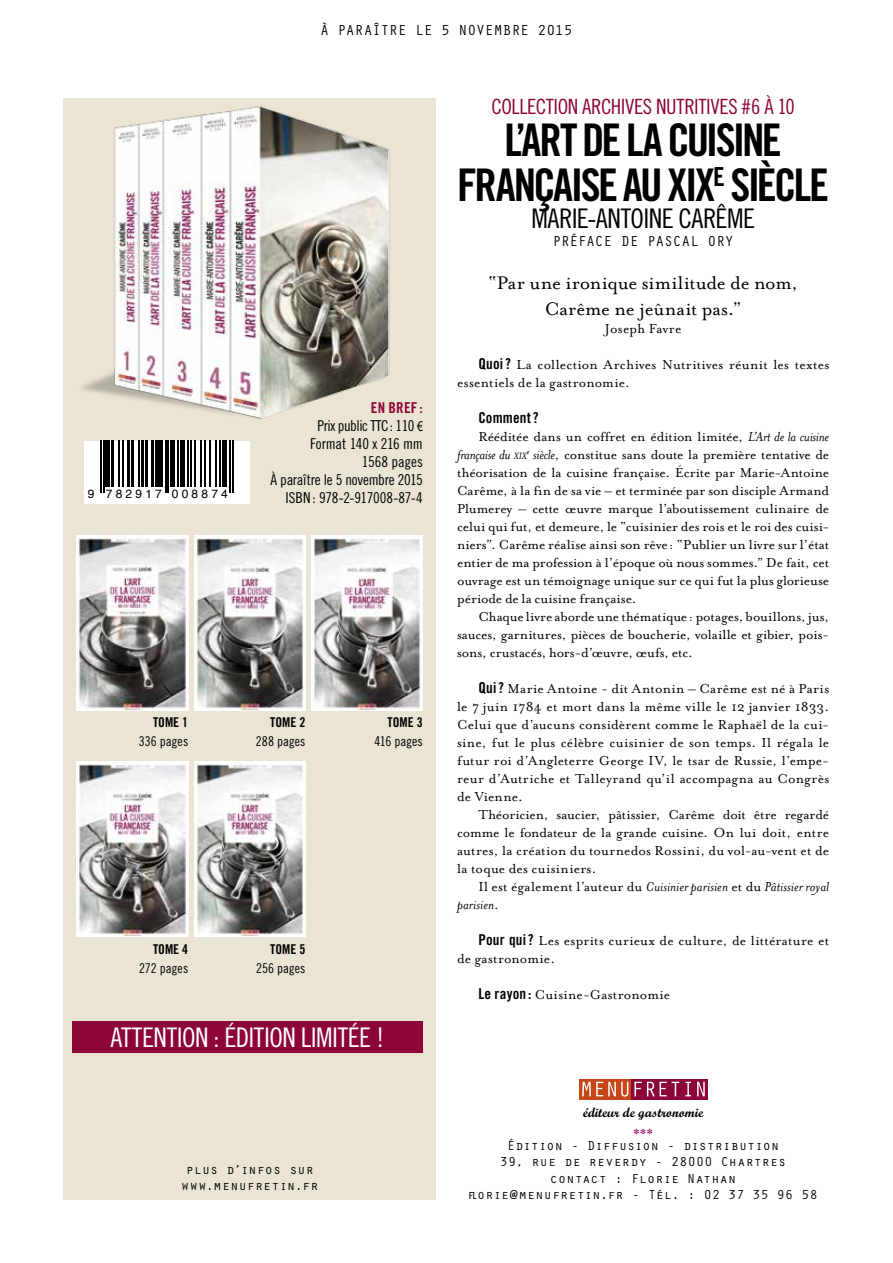
<style>
.page{position:relative;width:893px;height:1263px;background:#fff}
.page>*{position:absolute;margin:0;border:0;box-sizing:border-box;transform-origin:0 0}
.t1{font:45px/45px "Trade Gothic Bold Cond Twenty";letter-spacing:-.06em;color:#000;text-align:center}
.t2{font:27px "Trade Gothic Cond Eighteen";letter-spacing:-.02em;color:#fff}
.t3{font:27px "Trade Gothic Cond Eighteen";letter-spacing:-.02em;color:#000}
.t4{font:21px/25.2px "Mrs Eaves Roman";letter-spacing:-.005em;color:#000;text-align:center}
.t5{font:21px "Trade Gothic Cond Eighteen";letter-spacing:-.02em;color:#8d0439}
.t6{font:15px/18px "Mrs Eaves Roman";letter-spacing:.01em;color:#000;text-align:justify}
.t7{font:15px/18px "Trade Gothic Cond Eighteen";letter-spacing:-.015em;color:#000;text-align:right}
.t8{font:italic 15px/18px "Mrs Eaves";letter-spacing:.005em;color:#000}
.t9{font:15px "Orator";letter-spacing:-.02em;color:#000}
.t10{font:15px "Trade Gothic Bold Cond Twenty";letter-spacing:.01em;color:#000}
.t11{font:15px "Trade Gothic Bold Cond Twenty";letter-spacing:.02em;color:#8d0439}
.t12{font:15px "Mrs Eaves Roman";color:#8f0d69}
.t13{font:700 13.65px "Script";color:#000}
.t14{font:13.5px/16.5px "Orator";letter-spacing:.01em;color:#000;text-align:center}
.t15{font:13.5px "Trade Gothic Cond Eighteen";color:#000}
.t16{font:13.5px "Trade Gothic Bold Cond Twenty";color:#000}
.t17{font:12px "Helvetica";letter-spacing:.27em;color:#000}
.s1{font-family:"Myriad Pro"}
.s2{font-family:"Trade Gothic Bold Cond Twenty"}
.s3{font-family:"Mrs Eaves";font-style:italic}
.s4{font-family:"Mrs Eaves";font-style:italic;font-size:10.5px}
.s5{font-family:"Mrs Eaves Roman";font-style:normal}
</style>
<div class="page">
<div style="left:64px;top:98px;width:372px;height:1101px;background:#eae4d4"></div>
<div style="left:576px;top:1076px;width:135px;height:26px;background:linear-gradient(to right,#fff,#fff)"></div>
<svg style="left:579px;top:1079px;width:53px;height:20px"></svg>
<svg style="left:582px;top:1082px;width:46px;height:14px"></svg>
<div style="left:632px;top:1079px;width:76px;height:20px;background:#8d0439"></div>
<svg style="left:634px;top:1082px;width:45px;height:15px"></svg>
<svg style="left:685px;top:1082px;width:6px;height:14px"></svg>
<svg style="left:697px;top:1082px;width:8px;height:14px"></svg>
<div style="left:84px;top:441px;width:166px;height:62px;background:#fff"></div>
<hr style="left:100px;top:441px;width:2px;height:52px;background:#000">
<hr style="left:103px;top:441px;width:1px;height:52px;background:#000">
<hr style="left:106px;top:441px;width:4px;height:46px;background:#000">
<hr style="left:111px;top:441px;width:3px;height:46px;background:#000">
<hr style="left:118px;top:441px;width:2px;height:46px;background:#000">
<hr style="left:123px;top:441px;width:1px;height:46px;background:#000">
<hr style="left:127px;top:441px;width:3px;height:46px;background:#000">
<hr style="left:131px;top:441px;width:3px;height:46px;background:#000">
<hr style="left:138px;top:441px;width:2px;height:46px;background:#000">
<hr style="left:141px;top:441px;width:3px;height:46px;background:#000">
<hr style="left:145px;top:441px;width:3px;height:46px;background:#000">
<hr style="left:151px;top:441px;width:3px;height:46px;background:#000">
<hr style="left:155px;top:441px;width:4px;height:46px;background:#000">
<hr style="left:161px;top:441px;width:2px;height:46px;background:#000">
<hr style="left:165px;top:441px;width:1px;height:52px;background:#000">
<hr style="left:168px;top:441px;width:1px;height:52px;background:#000">
<div style="left:170px;top:441px;width:5px;height:46px;background:#000"></div>
<hr style="left:177px;top:441px;width:2px;height:46px;background:#000">
<hr style="left:180px;top:441px;width:4px;height:46px;background:#000">
<hr style="left:187px;top:441px;width:2px;height:46px;background:#000">
<hr style="left:190px;top:441px;width:1px;height:46px;background:#000">
<hr style="left:194px;top:441px;width:2px;height:46px;background:#000">
<hr style="left:200px;top:441px;width:1px;height:46px;background:#000">
<hr style="left:204px;top:441px;width:1px;height:46px;background:#000">
<hr style="left:210px;top:441px;width:1px;height:46px;background:#000">
<hr style="left:215px;top:441px;width:2px;height:46px;background:#000">
<hr style="left:220px;top:441px;width:1px;height:46px;background:#000">
<div style="left:222px;top:441px;width:5px;height:46px;background:#000"></div>
<hr style="left:229px;top:441px;width:2px;height:52px;background:#000">
<hr style="left:232px;top:441px;width:2px;height:52px;background:#000">
<img style="left:82px;top:106px;width:308px;height:313px">
<img style="left:77px;top:536px;width:111px;height:174px">
<img style="left:194px;top:536px;width:112px;height:174px">
<img style="left:311px;top:536px;width:112px;height:174px">
<img style="left:77px;top:761px;width:111px;height:175px">
<img style="left:194px;top:761px;width:112px;height:175px">
<div style="left:73px;top:1021px;width:350px;height:31px;background:#8d0439"></div>
<p class="t17" style="left:88px;top:485px;width:142px">9 782917 008874</p>
<p class="t16" style="left:153px;top:714px;width:37px">TOME 1</p>
<p class="t15" style="left:139px;top:733px;width:51px">336 pages</p>
<p class="t16" style="left:153px;top:941px;width:37px">TOME 4</p>
<p class="t15" style="left:139px;top:960px;width:51px">272 pages</p>
<p class="t9" style="left:320px;top:19px;width:254px">À PARAÎTRE LE 5 NOVEMBRE 2015</p>
<p class="t11" style="left:371px;top:399px;width:54px">EN BREF:</p>
<p class="t7" style="left:271px;top:417px;width:154px">Prix public TTC: 110 <span class="s1">€<br></span>Format 140 x 216 mm<br>1568 pages<br>À paraître le 5 novembre 2015<br>ISBN : 978-2-917008-87-4</p>
<p class="t16" style="left:270px;top:714px;width:37px">TOME 2</p>
<p class="t15" style="left:256px;top:733px;width:51px">288 pages</p>
<p class="t16" style="left:388px;top:714px;width:37px">TOME 3</p>
<p class="t15" style="left:374px;top:733px;width:50px">416 pages</p>
<p class="t16" style="left:270px;top:941px;width:37px">TOME 5</p>
<p class="t15" style="left:256px;top:960px;width:51px">256 pages</p>
<h3 class="t5" style="left:491px;top:94px;width:305px">COLLECTION ARCHIVES NUTRITIVES #6 À 10</h3>
<h1 class="t1" style="left:457px;top:117px;width:374px">L’ART DE LA CUISINE<br>FRANÇAISE AU XIX<sup>E</sup> SIÈCLE</h1>
<h2 class="t3" style="left:531px;top:203px;width:225px">MARIE-ANTOINE CARÊME</h2>
<p class="t9" style="left:552px;top:231px;width:183px">PRÉFACE DE PASCAL ORY</p>
<h3 class="t4" style="left:488px;top:271px;width:311px">“Par une ironique similitude de nom,<br>Carême ne jeûnait pas.”</h3>
<p class="t6" style="left:605px;top:319px;width:78px">Joseph Favre</p>
<p class="t6" style="left:457px;top:355px;width:374px;text-indent:21px"><span class="s2">Quoi?</span> La collection Archives Nutritives réunit les textes essentiels de la gastronomie.</p>
<p class="t10" style="left:478px;top:408px;width:62px">Comment?</p>
<p class="t6" style="left:457px;top:427px;width:374px;text-indent:21px">Rééditée dans un coffret en édition limitée, <span class="s3">L’Art de la cuisine française du</span> <span class="s4">xix</span><sup>e</sup> <span class="s3">siècle</span>, constitue sans doute la première tentative de théorisation de la cuisine française. Écrite par Marie-Antoine Carême, à la fin de sa vie – et terminée par son disciple Armand Plumerey – cette œuvre marque l’aboutissement culinaire de celui qui fut, et demeure, le “cuisinier des rois et le roi des cuisi&shy;niers”. Carême réalise ainsi son rêve: “Publier un livre sur l’état entier de ma profession à l’époque où nous sommes.” De fait, cet ouvrage est un témoignage unique sur ce qui fut la plus glorieuse période de la cuisine française.</p>
<p class="t6" style="left:457px;top:607px;width:374px;text-indent:21px">Chaque livre aborde une thématique: potages, bouillons, jus, sauces, garnitures, pièces de boucherie, volaille et gibier, pois&shy;sons, crustacés, hors-d’œuvre, œufs, etc.</p>
<p class="t6" style="left:457px;top:679px;width:374px;text-indent:21px"><span class="s2">Qui?</span> Marie Antoine - dit Antonin – Carême est né à Paris le 7 juin 1784 et mort dans la même ville le 12 janvier 1833.<br>Celui que d’aucuns considèrent comme le Raphaël de la cui&shy;sine, fut le plus célèbre cuisinier de son temps. Il régala le futur roi d’Angleterre George IV, le tsar de Russie, l’empe&shy;reur d’Autriche et Talleyrand qu’il accompagna au Congrès de Vienne.</p>
<p class="t6" style="left:457px;top:805px;width:374px;text-indent:21px">Théoricien, saucier, pâtissier, Carême doit être regardé comme le fondateur de la grande cuisine. On lui doit, entre autres, la création du tournedos Rossini, du vol-au-vent et de la toque des cuisiniers.</p>
<p class="t8" style="left:457px;top:877px;width:374px;text-indent:21px"><span class="s5">Il est également l’auteur du</span> Cuisinier parisien <span class="s5">et du</span> Pâtissier royal parisien<span class="s5">.</span></p>
<p class="t6" style="left:457px;top:931px;width:374px;text-indent:21px"><span class="s2">Pour qui?</span> Les esprits curieux de culture, de littérature et de gastronomie.</p>
<p class="t6" style="left:478px;top:985px;width:193px"><span class="s2">Le rayon:</span> Cuisine-Gastronomie</p>
<h2 class="t2" style="left:111px;top:1021px;width:276px">ATTENTION : ÉDITION LIMITÉE !</h2>
<p class="t14" style="left:181px;top:1160px;width:139px">plus d’infos sur www.menufretin.fr</p>
<p class="t13" style="left:583px;top:1103px;width:122px">éditeur de gastronomie</p>
<p class="t12" style="left:633px;top:1125px;width:21px">***</p>
<p class="t14" style="left:468px;top:1136px;width:351px">Édition - Diffusion - distribution<br>39, rue de reverdy - 28000 Chartres<br>contact : Florie Nathan<br>florie@menufretin.fr - Tél. : 02 37 35 96 58</p>
</div>
